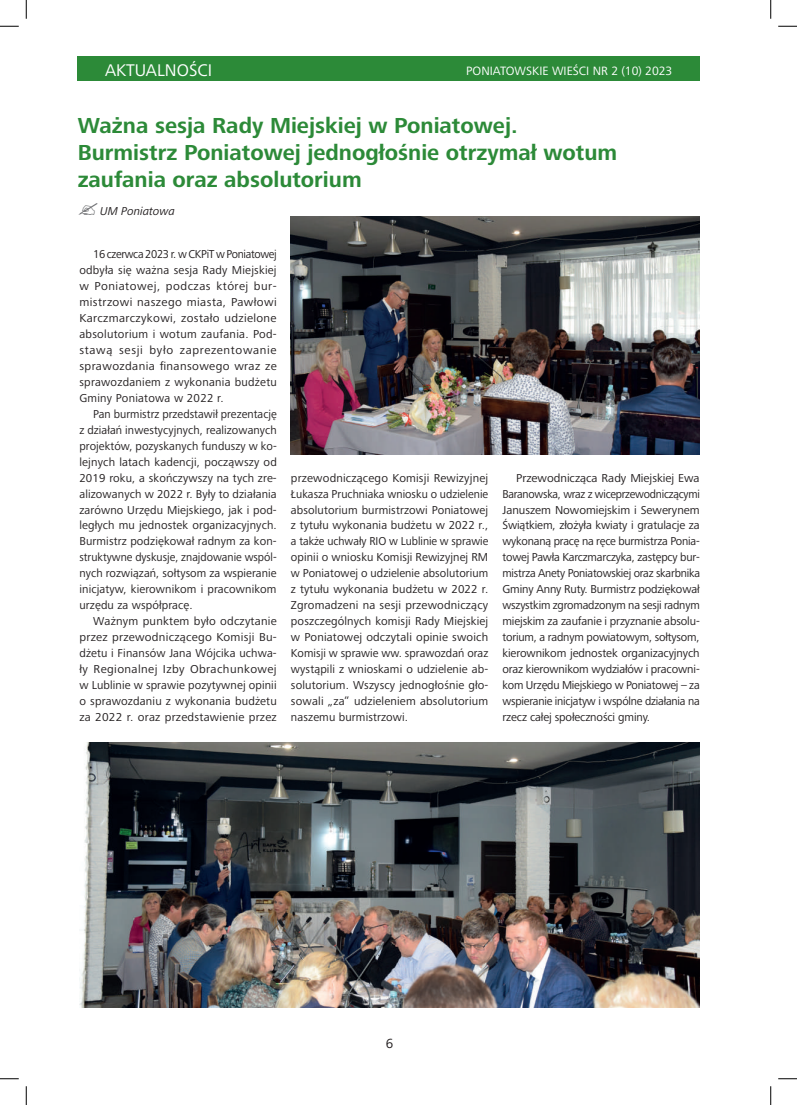
<style>
.page{position:relative;width:797px;height:1105px;background:#fff}
.page>*{position:absolute;margin:0;border:0;box-sizing:border-box;transform-origin:0 0}
.t1{font:700 22.5px/27px "Frutiger Next";color:#2c8a38}
.t2{font:17.5px "Frutiger Next";color:#fff}
.t3{font:13.75px "Frutiger Next";color:#231f20}
.t4{font:12.5px "Frutiger Next";color:#fff}
.t5{font:11.88px/16px "Frutiger Next";letter-spacing:.01em;color:#231f20;text-align:justify}
.t6{font:11.88px/16px "Frutiger Next";letter-spacing:.01em;color:#231f20;text-align:justify;scale:.96 1}
.t7{font:italic 11.88px "Frutiger Next";color:#231f20}
</style>
<div class="page">
<img style="left:79px;top:742px;width:620px;height:266px">
<img style="left:291px;top:216px;width:408px;height:239px">
<div style="left:78px;top:56px;width:621px;height:25px;background:#2c8a38"></div>
<svg style="left:0;top:25px;width:19px;height:2px"></svg>
<svg style="left:778px;top:25px;width:19px;height:2px"></svg>
<svg style="left:0;top:1078px;width:19px;height:1px"></svg>
<svg style="left:778px;top:1078px;width:19px;height:1px"></svg>
<svg style="left:25px;top:0;width:2px;height:19px"></svg>
<svg style="left:25px;top:1086px;width:2px;height:19px"></svg>
<svg style="left:770px;top:0;width:1px;height:19px"></svg>
<svg style="left:770px;top:1086px;width:1px;height:19px"></svg>
<h2 class="t2" style="left:105px;top:60px;width:108px">AKTUALNOŚCI</h2>
<p class="t4" style="left:466px;top:63px;width:208px">PONIATOWSKIE WIEŚCI NR 2 (10) 2023</p>
<h1 class="t1" style="left:78px;top:112px;width:541px">Ważna sesja Rady Miejskiej w Poniatowej.<br>Burmistrz Poniatowej jednogłośnie otrzymał wotum zaufania oraz absolutorium</h1>
<p class="t7" style="left:100px;top:205px;width:76px">UM Poniatowa</p>
<p class="t6" style="left:79px;top:246px;width:207px;text-indent:14px">16 czerwca 2023 r. w CKPiT w Poniatowej odbyła się ważna sesja Rady Miejskiej w Poniatowej, podczas której bur&shy;mistrzowi naszego miasta, Pawłowi Karczmarczykowi, zostało udzielone absolutorium i wotum zaufania. Pod&shy;stawą sesji było zaprezentowanie sprawozdania finansowego wraz ze sprawozdaniem z wykonania budżetu Gminy Poniatowa w 2022 r.</p>
<p class="t5" style="left:79px;top:406px;width:199px;text-indent:14px">Pan burmistrz przedstawił prezentację z działań inwestycyjnych, realizowanych projektów, pozyskanych funduszy w ko&shy;lejnych latach kadencji, począwszy od 2019 roku, a skończywszy na tych zre&shy;alizowanych w 2022 r. Były to działania zarówno Urzędu Miejskiego, jak i pod&shy;ległych mu jednostek organizacyjnych.<br>Burmistrz podziękował radnym za kon&shy;struktywne dyskusje, znajdowanie wspól&shy;nych rozwiązań, sołtysom za wspieranie inicjatyw, kierownikom i pracownikom urzędu za współpracę.</p>
<p class="t5" style="left:79px;top:613px;width:199px;text-indent:14px">Ważnym punktem było odczytanie przez przewodniczącego Komisji Bu&shy;dżetu i Finansów Jana Wójcika uchwa&shy;ły Regionalnej Izby Obrachunkowej w Lublinie w sprawie pozytywnej opinii o sprawozdaniu z wykonania budżetu za 2022 r. oraz przedstawienie przez</p>
<p class="t5" style="left:291px;top:470px;width:199px">przewodniczącego Komisji Rewizyjnej Łukasza Pruchniaka wniosku o udzielenie absolutorium burmistrzowi Poniatowej z tytułu wykonania budżetu w 2022 r., a także uchwały RIO w Lublinie w sprawie opinii o wniosku Komisji Rewizyjnej RM w Poniatowej o udzielenie absolutorium z tytułu wykonania budżetu w 2022 r.<br>Zgromadzeni na sesji przewodniczący poszczególnych komisji Rady Miejskiej w Poniatowej odczytali opinie swoich Komisji w sprawie ww. sprawozdań oraz wystąpili z wnioskami o udzielenie ab&shy;solutorium. Wszyscy jednogłośnie gło&shy;sowali „za” udzieleniem absolutorium naszemu burmistrzowi.</p>
<p class="t5" style="left:502px;top:470px;width:199px;text-indent:14px">Przewodnicząca Rady Miejskiej Ewa Baranowska, wraz z wiceprzewodniczącymi Januszem Nowomiejskim i Sewerynem Świątkiem, złożyła kwiaty i gratulacje za wykonaną pracę na ręce burmistrza Ponia&shy;towej Pawła Karczmarczyka, zastępcy bur&shy;mistrza Anety Poniatowskiej oraz skarbnika Gminy Anny Ruty. Burmistrz podziękował wszystkim zgromadzonym na sesji radnym miejskim za zaufanie i przyznanie absolu&shy;torium, a radnym powiatowym, sołtysom, kierownikom jednostek organizacyjnych oraz kierownikom wydziałów i pracowni&shy;kom Urzędu Miejskiego w Poniatowej – za wspieranie inicjatyw i wspólne działania na rzecz całej społeczności gminy.</p>
<p class="t3" style="left:386px;top:1036px;width:9px">6</p>
</div>
